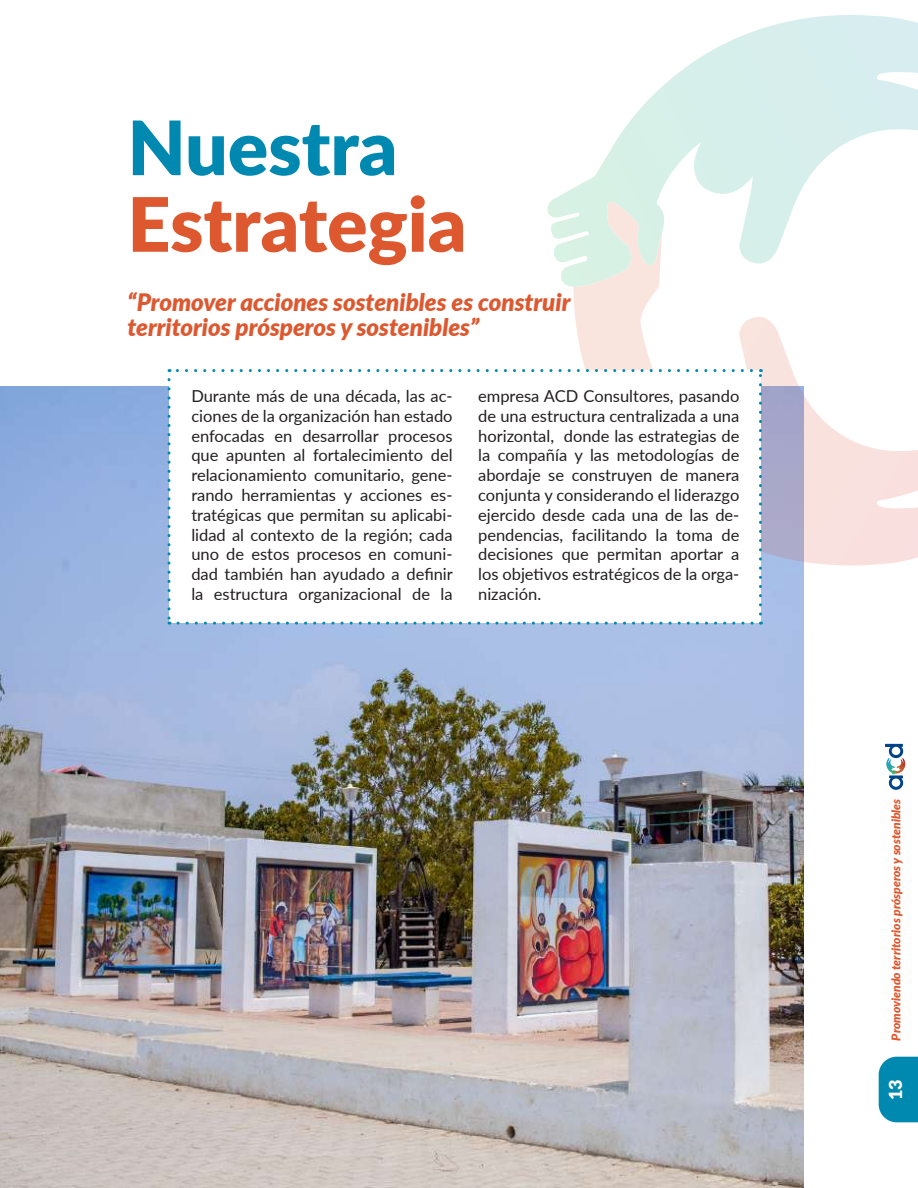
<style>
.page{position:relative;width:918px;height:1188px;background:#fff}
.page>*{position:absolute;margin:0;border:0;box-sizing:border-box;transform-origin:0 0}
.t1{font:900 75px "Lato";color:#dd582f}
.t2{font:900 75px "Lato";color:#0089b0}
.t3{font:italic 900 24px/25.8px "Lato";color:#dd582f}
.t4{font:900 18px "Lato";color:#fff}
.t5{font:16.5px/19.8px "Lato";color:#231f20;text-align:justify}
.t6{font:italic 900 12px "Lato";color:#dd582f}
</style>
<div class="page">
<div style="left:879px;top:1057px;width:39px;height:65px;background:#0089b0"></div>
<svg style="left:885px;top:744px;width:21px;height:46px"></svg>
<img style="left:0;top:387px;width:803px;height:801px">
<svg style="left:547px;top:15px;width:371px;height:272px"></svg>
<svg style="left:573px;top:202px;width:345px;height:364px"></svg>
<div style="left:169px;top:371px;width:591px;height:252px;background:#fff"></div>
<svg style="left:168px;top:380px;width:3px;height:245px"></svg>
<svg style="left:178px;top:622px;width:583px;height:3px"></svg>
<svg style="left:759px;top:369px;width:3px;height:245px"></svg>
<svg style="left:169px;top:369px;width:582px;height:3px"></svg>
<h1 class="t2" style="left:128px;top:91px;width:271px">Nuestra</h1>
<h1 class="t1" style="left:128px;top:168px;width:340px">Estrategia</h1>
<h2 class="t3" style="left:128px;top:288px;width:444px">“Promover acciones sostenibles es construir territorios prósperos y sostenibles”</h2>
<p class="t5" style="left:191px;top:385px;width:263px">Durante más de una década, las ac&shy;ciones de la organización han estado enfocadas en desarrollar procesos que apunten al fortalecimiento del relacionamiento comunitario, gene&shy;rando herramientas y acciones es&shy;tratégicas que permitan su aplicabi&shy;lidad al contexto de la región; cada uno de estos procesos en comuni&shy;dad también han ayudado a definir la estructura organizacional de la</p>
<p class="t5" style="left:478px;top:385px;width:263px">empresa ACD Consultores, pasando de una estructura centralizada a una horizontal, donde las estrategias de la compañía y las metodologías de abordaje se construyen de manera conjunta y considerando el liderazgo ejercido desde cada una de las de&shy;pendencias, facilitando la toma de decisiones que permitan aportar a los objetivos estratégicos de la orga&shy;nización.</p>
<p class="t6" style="left:887px;top:1041px;width:243px;rotate:-90deg">Promoviendo territorios prósperos y sostenibles</p>
<p class="t4" style="left:882px;top:1100px;width:22px;rotate:-90deg">13</p>
</div>
